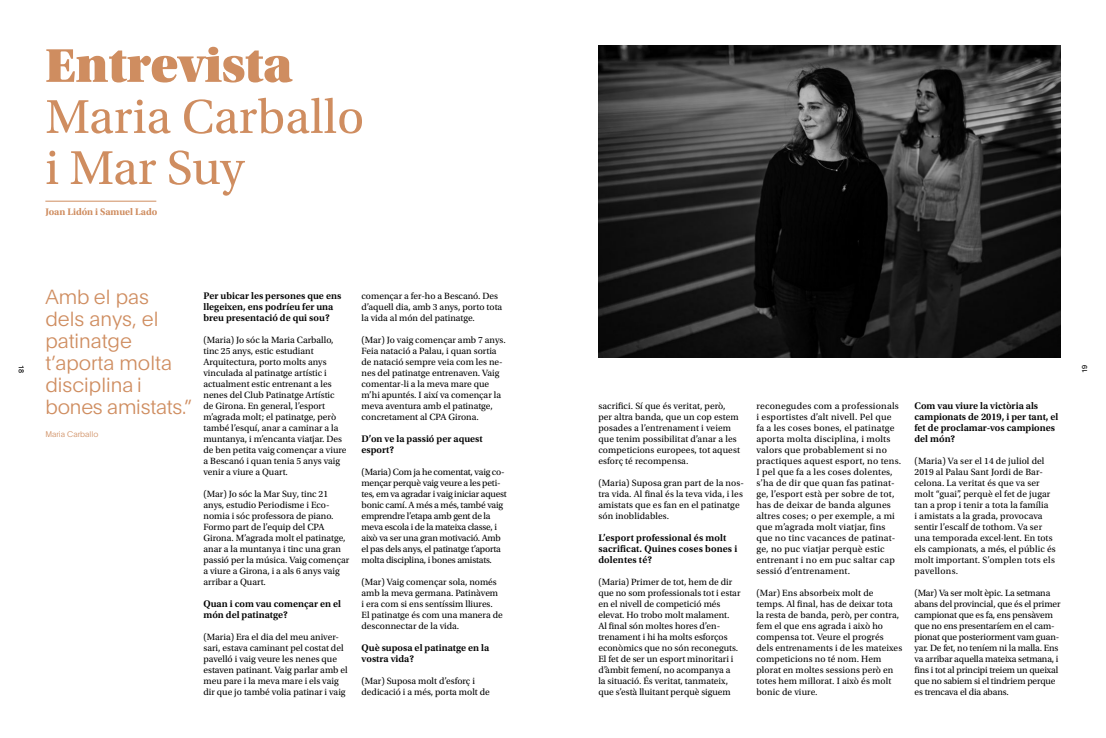
<style>
.page{position:relative;width:1106px;height:738px;background:#fff}
.page>*{position:absolute;margin:0;border:0;box-sizing:border-box;transform-origin:0 0}
.t1{font:50px/51px "Utopia Std";color:#cf8d60}
.t2{font:50px "Utopia Std Black Headline";color:#cf8d60}
.t3{font:100 20px/22px "Plain";color:#cf8d60}
.t4{font:600 10px/11px "Utopia Std";color:#000}
.t5{font:10px "Utopia Std Bold Subh";color:#cf8d60}
.t6{font:9.5px/11px "Utopia Std";color:#000}
.t7{font:9.5px/11px "Utopia Std";letter-spacing:.02em;color:#000}
.t8{font:9.5px/11px "Utopia Std";letter-spacing:-.02em;color:#000}
.t9{font:100 8px "Plain";color:#cf8d60}
.t10{font:7px "Plain";color:#000}
</style>
<div class="page">
<hr style="left:45px;top:201px;width:111px;height:1px;background:#cf8d60">
<img style="left:598px;top:45px;width:462px;height:312px">
<h1 class="t2" style="left:45px;top:39px;width:248px">Entrevista</h1>
<h1 class="t1" style="left:45px;top:92px;width:320px">Maria Carballo i Mar Suy</h1>
<p class="t5" style="left:45px;top:206px;width:113px">Joan Lidón i Samuel Lado</p>
<p class="t10" style="left:26px;top:364px;width:10px;rotate:90deg">18</p>
<h2 class="t3" style="left:45px;top:284px;width:148px">Amb el pas dels anys, el patinatge t’aporta molta disciplina i bones amistats.”</h2>
<p class="t9" style="left:45px;top:428px;width:55px">Maria Carballo</p>
<p class="t4" style="left:203px;top:290px;width:139px">Per ubicar les persones que ens llegeixen, ens podríeu fer una breu presentació de qui sou?</p>
<p class="t6" style="left:203px;top:334px;width:145px">(Maria) Jo sóc la Maria Carballo, tinc 25 anys, estic estudiant<br>Arquitectura, porto molts anys vinculada al patinatge artístic i actualment estic entrenant a les nenes del Club Patinatge Artístic de Girona. En general, l’esport m’agrada molt; el patinatge, però també l’esquí, anar a caminar a la muntanya, i m’encanta viatjar. Des de ben petita vaig començar a viure a Bescanó i quan tenia 5 anys vaig venir a viure a Quart.</p>
<p class="t6" style="left:203px;top:488px;width:147px">(Mar) Jo sóc la Mar Suy, tinc 21 anys, estudio Periodisme i Eco&shy;nomia i sóc professora de piano.<br>Formo part de l’equip del CPA<br>Girona. M’agrada molt el patinatge, anar a la muntanya i tinc una gran passió per la música. Vaig començar a viure a Girona, i a als 6 anys vaig arribar a Quart.</p>
<p class="t4" style="left:203px;top:598px;width:139px">Quan i com vau començar en el món del patinatge?</p>
<p class="t6" style="left:203px;top:631px;width:146px">(Maria) Era el dia del meu aniver&shy;sari, estava caminant pel costat del pavelló i vaig veure les nenes que estaven patinant. Vaig parlar amb el meu pare i la meva mare i els vaig dir que jo també volia patinar i vaig</p>
<p class="t6" style="left:361px;top:290px;width:142px">començar a fer-ho a Bescanó. Des d’aquell dia, amb 3 anys, porto tota la vida al món del patinatge.</p>
<p class="t6" style="left:361px;top:334px;width:146px">(Mar) Jo vaig començar amb 7 anys.<br>Feia natació a Palau, i quan sortia de natació sempre veia com les ne&shy;nes del patinatge entrenaven. Vaig comentar-li a la meva mare que m’hi apuntés. I així va començar la meva aventura amb el patinatge, concretament al CPA Girona.</p>
<p class="t4" style="left:361px;top:433px;width:123px">D’on ve la passió per aquest esport?</p>
<p class="t8" style="left:361px;top:466px;width:147px">(Maria) Com ja he comentat, vaig co&shy;mençar perquè vaig veure a les peti&shy;tes, em va agradar i vaig iniciar aquest bonic camí. A més a més, també vaig emprendre l’etapa amb gent de la meva escola i de la mateixa classe, i això va ser una gran motivació. Amb el pas dels anys, el patinatge t’aporta molta disciplina, i bones amistats.</p>
<p class="t6" style="left:361px;top:576px;width:143px">(Mar) Vaig començar sola, només amb la meva germana. Patinàvem i era com si ens sentíssim lliures.<br>El patinatge és com una manera de desconnectar de la vida.</p>
<p class="t4" style="left:361px;top:642px;width:129px">Què suposa el patinatge en la vostra vida?</p>
<p class="t6" style="left:361px;top:675px;width:130px">(Mar) Suposa molt d’esforç i dedicació i a més, porta molt de</p>
<p class="t6" style="left:598px;top:400px;width:143px">sacrifici. Sí que és veritat, però, per altra banda, que un cop estem posades a l’entrenament i veiem que tenim possibilitat d’anar a les competicions europees, tot aquest esforç té recompensa.</p>
<p class="t6" style="left:598px;top:477px;width:147px">(Maria) Suposa gran part de la nos&shy;tra vida. Al final és la teva vida, i les amistats que es fan en el patinatge són inoblidables.</p>
<p class="t4" style="left:598px;top:532px;width:140px">L’esport professional és molt sacrificat. Quines coses bones i dolentes té?</p>
<p class="t6" style="left:598px;top:576px;width:144px">(Maria) Primer de tot, hem de dir que no som professionals tot i estar en el nivell de competició més elevat. Ho trobo molt malament.<br>Al final són moltes hores d’en&shy;trenament i hi ha molts esforços econòmics que no són reconeguts.<br>El fet de ser un esport minoritari i d’àmbit femení, no acompanya a<br>la situació. És veritat, tanmateix, que s’està lluitant perquè siguem</p>
<p class="t7" style="left:756px;top:400px;width:146px">reconegudes com a professionals i esportistes d’alt nivell. Pel que fa a les coses bones, el patinatge aporta molta disciplina, i molts valors que probablement si no practiques aquest esport, no tens.<br>I pel que fa a les coses dolentes, s’ha de dir que quan fas patinat&shy;ge, l’esport està per sobre de tot, has de deixar de banda algunes altres coses; o per exemple, a mi que m’agrada molt viatjar, fins que no tinc vacances de patinat&shy;ge, no puc viatjar perquè estic entrenant i no em puc saltar cap sessió d’entrenament.</p>
<p class="t6" style="left:756px;top:587px;width:147px">(Mar) Ens absorbeix molt de temps. Al final, has de deixar tota la resta de banda, però, per contra, fem el que ens agrada i això ho compensa tot. Veure el progrés dels entrenaments i de les mateixes competicions no té nom. Hem plorat en moltes sessions però en totes hem millorat. I això és molt bonic de viure.</p>
<p class="t4" style="left:914px;top:400px;width:145px">Com vau viure la victòria als campionats de 2019, i per tant, el fet de proclamar-vos campiones del món?</p>
<p class="t6" style="left:914px;top:455px;width:143px">(Maria) Va ser el 14 de juliol del<br>2019 al Palau Sant Jordi de Bar&shy;celona. La veritat és que va ser molt “guai”, perquè el fet de jugar tan a prop i tenir a tota la família<br>i amistats a la grada, provocava sentir l’escalf de tothom. Va ser una temporada excel·lent. En tots els campionats, a més, el públic és molt important. S’omplen tots els pavellons.</p>
<p class="t6" style="left:914px;top:587px;width:147px">(Mar) Va ser molt èpic. La setmana abans del provincial, que és el primer campionat que es fa, ens pensàvem que no ens presentaríem en el cam&shy;pionat que posteriorment vam guan&shy;yar. De fet, no teníem ni la malla. Ens va arribar aquella mateixa setmana, i fins i tot al principi treiem un queixal que no sabiem si el tindriem perque es trencava el dia abans.</p>
<p class="t10" style="left:1079px;top:373px;width:10px;rotate:-90deg">19</p>
</div>
